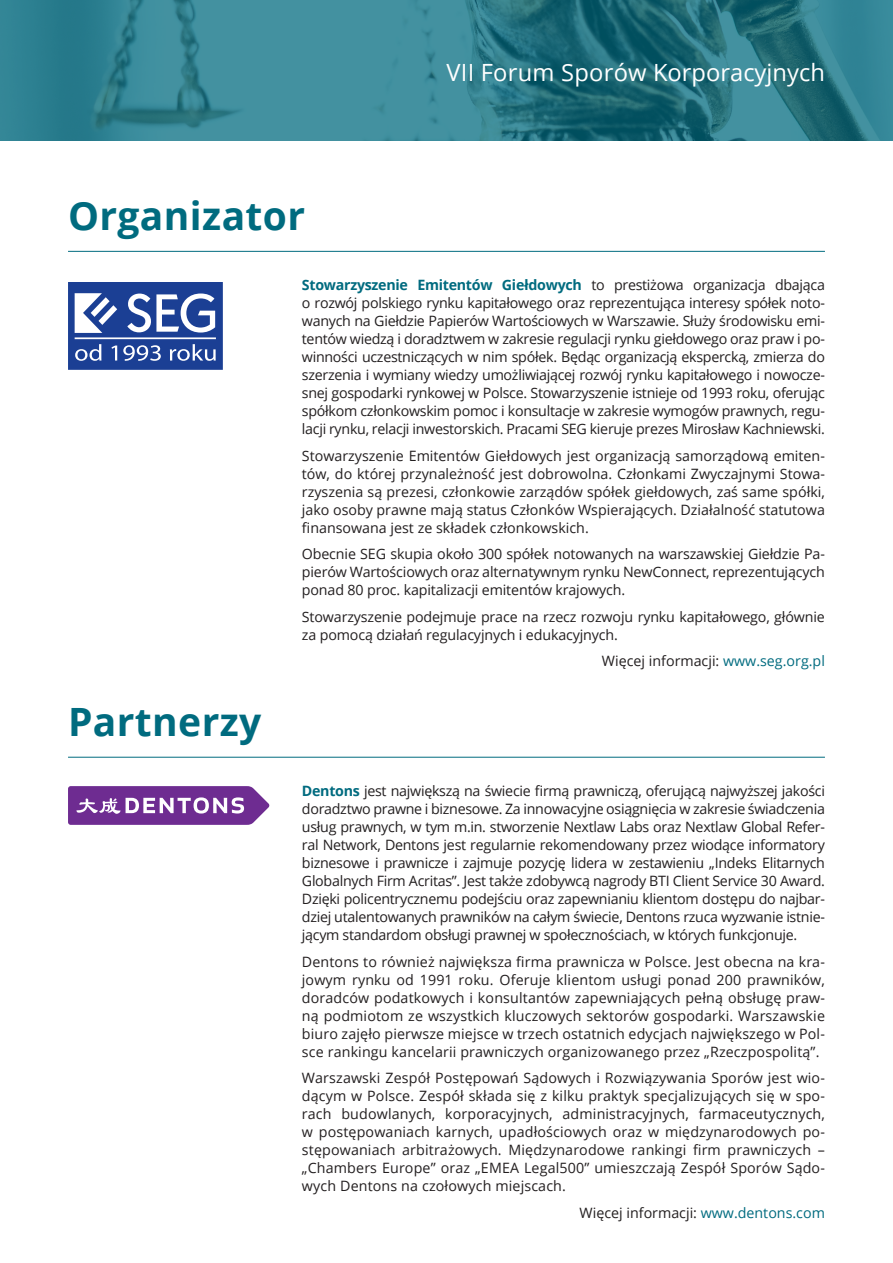
<style>
.page{position:relative;width:893px;height:1263px;background:#fff}
.page>*{position:absolute;margin:0;border:0;box-sizing:border-box;transform-origin:0 0}
.t1{font:700 39px "Open Sans";letter-spacing:.01em;color:#006b7f}
.t2{font:23.7px "Open Sans";color:#fff}
.t3{font:14.25px/18px "Open Sans";letter-spacing:-.01em;color:#231f20;text-align:justify}
.s1{font-weight:700;color:#006b7f}
.s2{color:#006b7f}
</style>
<div class="page">
<svg style="left:0;top:0;width:893px;height:140px;background:#307e8c"></svg>
<hr style="left:68px;top:251px;width:757px;height:1px;background:#006b7f">
<hr style="left:68px;top:757px;width:757px;height:1px;background:#006b7f">
<svg style="left:68px;top:282px;width:155px;height:88px"></svg>
<svg style="left:68px;top:786px;width:201px;height:39px;background:#8953a5"></svg>
<h1 class="t1" style="left:68px;top:188px;width:239px">Organizator</h1>
<h2 class="t2" style="left:446px;top:57px;width:380px">VII Forum Sporów Korporacyjnych</h2>
<h1 class="t1" style="left:68px;top:694px;width:195px">Partnerzy</h1>
<p class="t3" style="left:302px;top:276px;width:525px"><span class="s1">Stowarzyszenie Emitentów Giełdowych</span> to prestiżowa organizacja dbająca o rozwój polskiego rynku kapitałowego oraz reprezentująca interesy spółek noto&shy;wanych na Giełdzie Papierów Wartościowych w Warszawie. Służy środowisku emi&shy;tentów wiedzą i doradztwem w zakresie regulacji rynku giełdowego oraz praw i po&shy;winności uczestniczących w nim spółek. Będąc organizacją ekspercką, zmierza do szerzenia i wymiany wiedzy umożliwiającej rozwój rynku kapitałowego i nowocze&shy;snej gospodarki rynkowej w Polsce. Stowarzyszenie istnieje od 1993 roku, oferując spółkom członkowskim pomoc i konsultacje w zakresie wymogów prawnych, regu&shy;lacji rynku, relacji inwestorskich. Pracami SEG kieruje prezes Mirosław Kachniewski.</p>
<p class="t3" style="left:302px;top:446px;width:525px">Stowarzyszenie Emitentów Giełdowych jest organizacją samorządową emiten&shy;tów, do której przynależność jest dobrowolna. Członkami Zwyczajnymi Stowa&shy;rzyszenia są prezesi, członkowie zarządów spółek giełdowych, zaś same spółki, jako osoby prawne mają status Członków Wspierających. Działalność statutowa finansowana jest ze składek członkowskich.</p>
<p class="t3" style="left:302px;top:545px;width:525px">Obecnie SEG skupia około 300 spółek notowanych na warszawskiej Giełdzie Pa&shy;pierów Wartościowych oraz alternatywnym rynku NewConnect, reprezentujących ponad 80 proc. kapitalizacji emitentów krajowych.</p>
<p class="t3" style="left:302px;top:607px;width:525px">Stowarzyszenie podejmuje prace na rzecz rozwoju rynku kapitałowego, głównie za pomocą działań regulacyjnych i edukacyjnych.</p>
<p class="t3" style="left:602px;top:652px;width:224px">Więcej informacji: <span class="s2">www.seg.org.pl</span></p>
<p class="t3" style="left:302px;top:781px;width:525px"><span class="s1">Dentons</span> jest największą na świecie firmą prawniczą, oferującą najwyższej jakości doradztwo prawne i biznesowe. Za innowacyjne osiągnięcia w zakresie świadczenia usług prawnych, w tym m.in. stworzenie Nextlaw Labs oraz Nextlaw Global Refer&shy;ral Network, Dentons jest regularnie rekomendowany przez wiodące informatory biznesowe i prawnicze i zajmuje pozycję lidera w zestawieniu „Indeks Elitarnych Globalnych Firm Acritas”. Jest także zdobywcą nagrody BTI Client Service 30 Award.<br>Dzięki policentrycznemu podejściu oraz zapewnianiu klientom dostępu do najbar&shy;dziej utalentowanych prawników na całym świecie, Dentons rzuca wyzwanie istnie&shy;jącym standardom obsługi prawnej w społecznościach, w których funkcjonuje.</p>
<p class="t3" style="left:302px;top:952px;width:525px">Dentons to również największa firma prawnicza w Polsce. Jest obecna na kra&shy;jowym rynku od 1991 roku. Oferuje klientom usługi ponad 200 prawników, doradców podatkowych i konsultantów zapewniających pełną obsługę praw&shy;ną podmiotom ze wszystkich kluczowych sektorów gospodarki. Warszawskie biuro zajęło pierwsze miejsce w trzech ostatnich edycjach największego w Pol&shy;sce rankingu kancelarii prawniczych organizowanego przez „Rzeczpospolitą”.</p>
<p class="t3" style="left:302px;top:1068px;width:525px">Warszawski Zespół Postępowań Sądowych i Rozwiązywania Sporów jest wio&shy;dącym w Polsce. Zespół składa się z kilku praktyk specjalizujących się w spo&shy;rach budowlanych, korporacyjnych, administracyjnych, farmaceutycznych, w postępowaniach karnych, upadłościowych oraz w międzynarodowych po&shy;stępowaniach arbitrażowych. Międzynarodowe rankingi firm prawniczych – „Chambers Europe” oraz „EMEA Legal500” umieszczają Zespół Sporów Sądo&shy;wych Dentons na czołowych miejscach.</p>
<p class="t3" style="left:580px;top:1203px;width:247px">Więcej informacji: <span class="s2">www.dentons.com</span></p>
</div>
